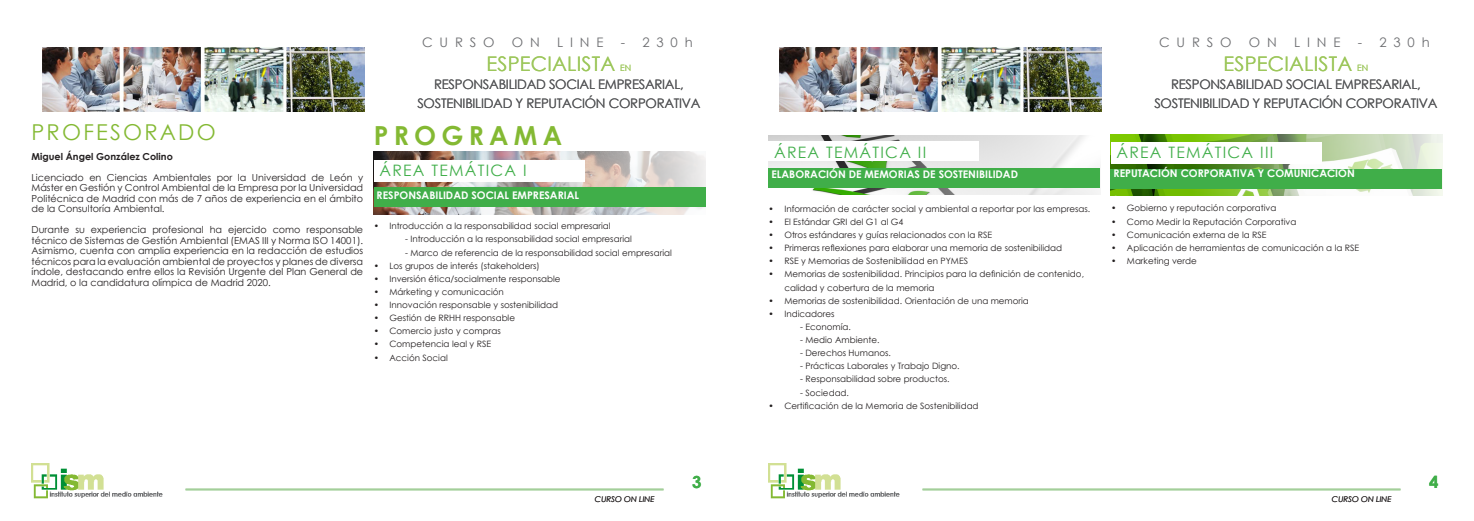
<style>
.page{position:relative;width:1474px;height:521px;background:#fff}
.page>*{position:absolute;margin:0;border:0;box-sizing:border-box;transform-origin:0 0}
.t1{font:700 26.25px "Century Gothic";letter-spacing:.2em;color:#84b933}
.t2{font:21.88px "Century Gothic";letter-spacing:.1em;color:#84b933}
.t3{font:20.12px "Century Gothic";letter-spacing:.01em;color:#9dc75c}
.t4{font:700 16.62px "Century Gothic";color:#40ae49}
.t5{font:15.75px "Century Gothic";letter-spacing:.08em;color:#40ae49}
.t6{font:13.12px/18.4px "Century Gothic";letter-spacing:-.02em;color:#57585a;text-align:center}
.t7{font:13.12px "Century Gothic";letter-spacing:.52em;color:#6c6d70}
.t8{font:700 10.5px "Century Gothic";color:#fff}
.t9{font:9.62px/10.5px "Century Gothic";color:#231f20;text-align:justify}
.t10{font:700 9.62px "Century Gothic";color:#231f20}
.t11{font:8.75px/13.1px "Century Gothic";color:#231f20}
.t12{font:8.75px "Century Gothic";color:#9dc75c}
.t13{font:italic 7.88px "Century Gothic";color:#231f20}
</style>
<div class="page">
<img style="left:32px;top:464px;width:131px;height:35px">
<img style="left:42px;top:48px;width:163px;height:64px">
<img style="left:205px;top:48px;width:159px;height:64px">
<img style="left:768px;top:464px;width:132px;height:35px">
<img style="left:779px;top:48px;width:159px;height:64px">
<img style="left:941px;top:48px;width:160px;height:64px">
<hr style="left:185px;top:488px;width:478px;height:2px;background:#a3cf9a">
<hr style="left:922px;top:488px;width:478px;height:2px;background:#a3cf9a">
<img style="left:374px;top:152px;width:331px;height:62px">
<div style="left:374px;top:160px;width:210px;height:21px;background:#fff"></div>
<div style="left:374px;top:187px;width:331px;height:19px;background:#40ae49"></div>
<img style="left:768px;top:136px;width:332px;height:59px">
<div style="left:768px;top:141px;width:210px;height:20px;background:#fff"></div>
<div style="left:768px;top:169px;width:331px;height:19px;background:#40ae49"></div>
<img style="left:1110px;top:135px;width:332px;height:61px">
<div style="left:1110px;top:142px;width:211px;height:21px;background:#fff"></div>
<div style="left:1110px;top:169px;width:331px;height:19px;background:#40ae49"></div>
<p class="t2" style="left:32px;top:117px;width:186px">PROFESORADO</p>
<p class="t10" style="left:32px;top:149px;width:143px">MIGUEL ÁNGEL GONZÁLEZ COLINO</p>
<p class="t9" style="left:32px;top:172px;width:333px">Licenciado en Ciencias Ambientales por la Universidad de León y Máster en Gestión y Control Ambiental de la Empresa por la Universidad Politécnica de Madrid con más de 7 años de experiencia en el ámbito de la Consultoría Ambiental.</p>
<p class="t9" style="left:32px;top:224px;width:333px">Durante su experiencia profesional ha ejercido como responsable técnico de Sistemas de Gestión Ambiental (EMAS III y Norma ISO 14001).<br>Asimismo, cuenta con amplia experiencia en la redacción de estudios técnicos para la evaluación ambiental de proyectos y planes de diversa índole, destacando entre ellos la Revisión Urgente del Plan General de Madrid, o la candidatura olímpica de Madrid 2020.</p>
<p class="t7" style="left:422px;top:33px;width:74px">CURSO</p>
<p class="t7" style="left:512px;top:33px;width:29px">O N</p>
<p class="t7" style="left:557px;top:33px;width:48px">LINE</p>
<p class="t7" style="left:620px;top:33px;width:73px">- 230h</p>
<h3 class="t7" style="left:1159px;top:33px;width:74px">CURSO</h3>
<h3 class="t7" style="left:1248px;top:33px;width:29px">O N</h3>
<h3 class="t7" style="left:1294px;top:33px;width:48px">LINE</h3>
<h3 class="t7" style="left:1357px;top:33px;width:73px">- 230h</h3>
<p class="t3" style="left:486px;top:50px;width:130px">ESPECIALISTA</p>
<p class="t12" style="left:620px;top:62px;width:13px">EN</p>
<p class="t6" style="left:417px;top:75px;width:285px">RESPONSABILIDAD SOCIAL EMPRESARIAL,<br>SOSTENIBILIDAD Y REPUTACIÓN CORPORATIVA</p>
<p class="t1" style="left:374px;top:116px;width:190px">PROGRAMA</p>
<p class="t5" style="left:379px;top:160px;width:149px">ÁREA TEMÁTICA I</p>
<p class="t8" style="left:376px;top:187px;width:8px">RESPONSABILIDAD</p>
<p class="t8" style="left:471px;top:187px;width:8px">SOCIAL</p>
<p class="t8" style="left:512px;top:187px;width:7px">EMPRESARIAL</p>
<p class="t11" style="left:374px;top:219px;width:238px">• Introducción a la responsabilidad social empresarial</p>
<p class="t11" style="left:405px;top:232px;width:228px">- Introducción a la responsabilidad social empresarial</p>
<p class="t11" style="left:405px;top:246px;width:268px">- Marco de referencia de la responsabilidad social empresarial</p>
<p class="t11" style="left:374px;top:259px;width:168px">• Los grupos de interés (stakeholders)</p>
<p class="t11" style="left:374px;top:272px;width:188px">• Inversión ética/socialmente responsable</p>
<p class="t11" style="left:374px;top:285px;width:132px">• Márketing y comunicación</p>
<p class="t11" style="left:374px;top:298px;width:186px">• Innovación responsable y sostenibilidad</p>
<p class="t11" style="left:374px;top:311px;width:143px">• Gestión de RRHH responsable</p>
<p class="t11" style="left:374px;top:324px;width:128px">• Comercio justo y compras</p>
<p class="t11" style="left:374px;top:337px;width:119px">• Competencia leal y RSE</p>
<p class="t11" style="left:374px;top:351px;width:76px">• Acción Social</p>
<p class="t5" style="left:774px;top:141px;width:154px">ÁREA TEMÁTICA II</p>
<p class="t8" style="left:771px;top:166px;width:14px">ELABORACIÓN</p>
<p class="t8" style="left:848px;top:166px;width:33px">DE MEMORIAS</p>
<p class="t8" style="left:923px;top:166px;width:28px">DE SOSTENIBILIDAD</p>
<p class="t11" style="left:768px;top:202px;width:323px">• Información de carácter social y ambiental a reportar por las empresas.</p>
<p class="t11" style="left:768px;top:215px;width:136px">• El Estándar GRI del G1 al G4</p>
<p class="t11" style="left:768px;top:228px;width:225px">• Otros estándares y guías relacionados con la RSE</p>
<p class="t11" style="left:768px;top:241px;width:295px">• Primeras reflexiones para elaborar una memoria de sostenibilidad</p>
<p class="t11" style="left:768px;top:254px;width:201px">• RSE y Memorias de Sostenibilidad en PYMES</p>
<p class="t11" style="left:784px;top:267px;width:301px;text-indent:-16px">• Memorias de sostenibilidad. Principios para la definición de contenido, calidad y cobertura de la memoria</p>
<p class="t11" style="left:768px;top:294px;width:262px">• Memorias de sostenibilidad. Orientación de una memoria</p>
<p class="t11" style="left:768px;top:307px;width:67px">• Indicadores</p>
<p class="t11" style="left:800px;top:320px;width:52px">- Economía.</p>
<p class="t11" style="left:800px;top:333px;width:81px">- Medio Ambiente.</p>
<p class="t11" style="left:800px;top:346px;width:92px">- Derechos Humanos.</p>
<p class="t11" style="left:800px;top:359px;width:161px">- Prácticas Laborales y Trabajo Digno.</p>
<p class="t11" style="left:800px;top:372px;width:151px">- Responsabilidad sobre productos.</p>
<p class="t11" style="left:800px;top:386px;width:50px">- Sociedad.</p>
<p class="t11" style="left:768px;top:399px;width:211px">• Certificación de la Memoria de Sostenibilidad</p>
<p class="t3" style="left:1223px;top:50px;width:130px">ESPECIALISTA</p>
<p class="t12" style="left:1357px;top:62px;width:13px">EN</p>
<p class="t6" style="left:1154px;top:75px;width:285px">RESPONSABILIDAD SOCIAL EMPRESARIAL,<br>SOSTENIBILIDAD Y REPUTACIÓN CORPORATIVA</p>
<p class="t5" style="left:1116px;top:142px;width:158px">ÁREA TEMÁTICA III</p>
<p class="t8" style="left:1113px;top:165px;width:8px">REPUTACIÓN</p>
<p class="t8" style="left:1180px;top:165px;width:8px">CORPORATIVA</p>
<p class="t8" style="left:1257px;top:165px;width:18px">Y COMUNICACIÓN</p>
<p class="t11" style="left:1111px;top:202px;width:167px">• Gobierno y reputación corporativa</p>
<p class="t11" style="left:1111px;top:215px;width:187px">• Como Medir la Reputación Corporativa</p>
<p class="t11" style="left:1111px;top:228px;width:157px">• Comunicación externa de la RSE</p>
<p class="t11" style="left:1111px;top:241px;width:249px">• Aplicación de herramientas de comunicación a la RSE</p>
<p class="t11" style="left:1111px;top:254px;width:87px">• Marketing verde</p>
<p class="t13" style="left:595px;top:494px;width:61px">CURSO ON LINE</p>
<p class="t4" style="left:692px;top:469px;width:11px">3</p>
<p class="t13" style="left:1331px;top:494px;width:61px">CURSO ON LINE</p>
<p class="t4" style="left:1429px;top:469px;width:11px">4</p>
</div>
